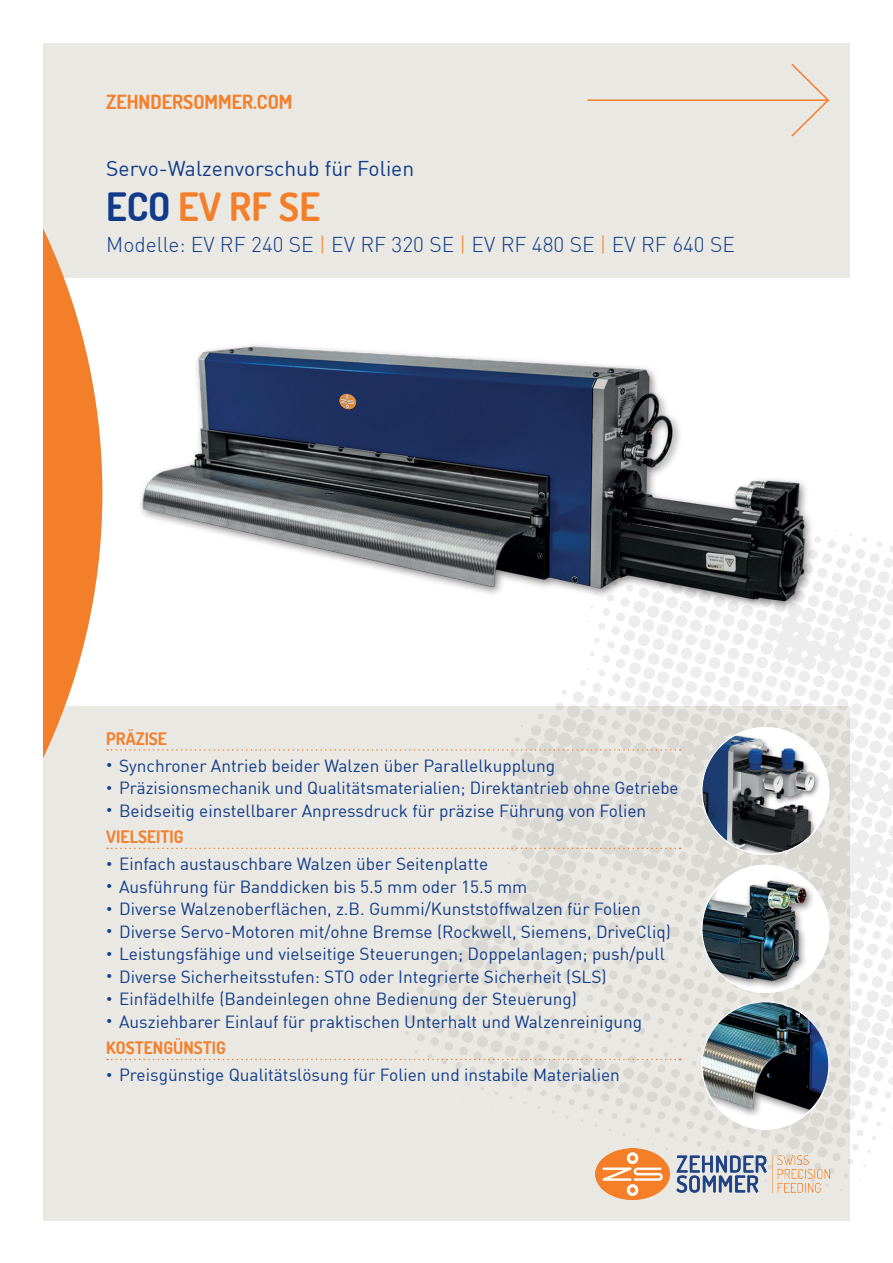
<style>
.page{position:relative;width:893px;height:1263px;background:#fff}
.page>*{position:absolute;margin:0;border:0;box-sizing:border-box;transform-origin:0 0}
.t1{font:700 39px "Dosis";color:#f47f2a}
.t2{font:300 21px "DIN";color:#103b8a}
.t3{font:21px "DIN";color:#103b8a}
.t4{font:700 19.5px "Dosis";color:#f47f2a}
.t5{font:17.25px "DIN";color:#103b8a}
.t6{font:700 17.25px "Dosis";color:#f47f2a}
.s1{color:#103b8a}
.s2{color:#f47f2a}
.s3{font-size:12px}
</style>
<div class="page">
<div style="left:43px;top:43px;width:807px;height:1177px;background:#eae8e2"></div>
<div style="left:0;top:279px;width:893px;height:427px;background:#fff"></div>
<svg style="left:43px;top:228px;width:59px;height:530px;fill:#f47f2a"></svg>
<hr style="left:588px;top:99px;width:240px;height:2px;background:#f47f2a">
<svg style="left:790px;top:64px;width:40px;height:73px"></svg>
<img style="left:386px;top:529px;width:507px;height:671px">
<img style="left:595px;top:1149px;width:234px;height:50px">
<img style="left:702px;top:1002px;width:127px;height:127px;border-radius:63px">
<img style="left:140px;top:345px;width:693px;height:303px">
<img style="left:702px;top:727px;width:127px;height:127px;border-radius:63px">
<img style="left:702px;top:866px;width:127px;height:126px;border-radius:63px">
<svg style="left:107px;top:749px;width:574px;height:2px"></svg>
<svg style="left:107px;top:848px;width:574px;height:1px"></svg>
<svg style="left:107px;top:1059px;width:574px;height:1px"></svg>
<p class="t4" style="left:106px;top:89px;width:188px">ZEHNDERSOMMER.COM</p>
<p class="t3" style="left:106px;top:155px;width:309px">Servo-Walzenvorschub für Folien</p>
<h1 class="t1" style="left:106px;top:181px;width:215px"><span class="s1">ECO</span> EV RF SE</h1>
<p class="t2" style="left:106px;top:231px;width:630px">Modelle: EV RF 240 SE <span class="s2">|</span> EV RF 320 SE <span class="s2">|</span> EV RF 480 SE <span class="s2">|</span> EV RF 640 SE</p>
<p class="t6" style="left:106px;top:727px;width:62px">PRÄZISE</p>
<p class="t5" style="left:106px;top:755px;width:450px"><span class="s3">•</span> Synchroner Antrieb beider Walzen über Parallelkupplung</p>
<p class="t5" style="left:106px;top:777px;width:574px"><span class="s3">•</span> Präzisionsmechanik und Qualitätsmaterialien; Direktantrieb ohne Getriebe</p>
<p class="t5" style="left:106px;top:800px;width:541px"><span class="s3">•</span> Beidseitig einstellbarer Anpressdruck für präzise Führung von Folien</p>
<p class="t6" style="left:106px;top:826px;width:79px">VIELSEITIG</p>
<p class="t5" style="left:106px;top:853px;width:383px"><span class="s3">•</span> Einfach austauschbare Walzen über Seitenplatte</p>
<p class="t5" style="left:106px;top:876px;width:423px"><span class="s3">•</span> Ausführung für Banddicken bis 5.5 mm oder 15.5 mm</p>
<p class="t5" style="left:106px;top:898px;width:536px"><span class="s3">•</span> Diverse Walzenoberflächen, z.B. Gummi/Kunststoffwalzen für Folien</p>
<p class="t5" style="left:106px;top:921px;width:566px"><span class="s3">•</span> Diverse Servo-Motoren mit/ohne Bremse (Rockwell, Siemens, DriveCliq)</p>
<p class="t5" style="left:106px;top:943px;width:560px"><span class="s3">•</span> Leistungsfähige und vielseitige Steuerungen; Doppelanlagen; push/pull</p>
<p class="t5" style="left:106px;top:966px;width:502px"><span class="s3">•</span> Diverse Sicherheitsstufen: STO oder Integrierte Sicherheit (SLS)</p>
<p class="t5" style="left:106px;top:988px;width:472px"><span class="s3">•</span> Einfädelhilfe (Bandeinlegen ohne Bedienung der Steuerung)</p>
<p class="t5" style="left:106px;top:1011px;width:537px"><span class="s3">•</span> Ausziehbarer Einlauf für praktischen Unterhalt und Walzenreinigung</p>
<p class="t6" style="left:106px;top:1037px;width:121px">KOSTENGÜNSTIG</p>
<p class="t5" style="left:106px;top:1064px;width:515px"><span class="s3">•</span> Preisgünstige Qualitätslösung für Folien und instabile Materialien</p>
</div>
